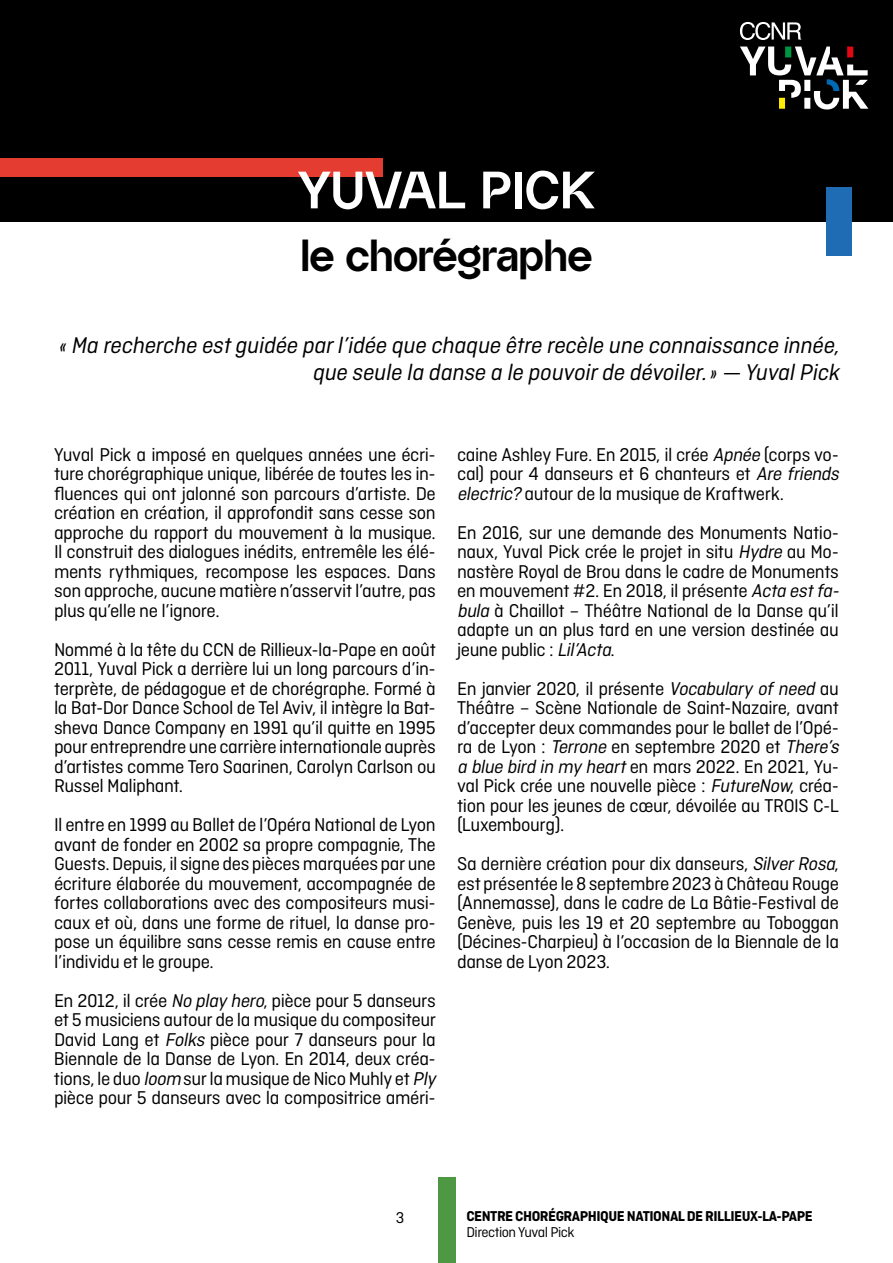
<style>
.page{position:relative;width:893px;height:1263px;background:#fff}
.page>*{position:absolute;margin:0;border:0;box-sizing:border-box;transform-origin:0 0}
.t1{font:700 52.5px "Almarena Display";color:#fff}
.t2{font:700 45px "Almarena Display";letter-spacing:-.03em;color:#000}
.t3{font:italic 24px/27px "Ciutadella";color:#000;text-align:right}
.t4{font:19.5px/19.5px "Ciutadella";letter-spacing:-.025em;color:#000;text-align:justify}
.t5{font:16.5px "Ciutadella";color:#000}
.t6{font:700 15px "Ciutadella";letter-spacing:-.03em;color:#000}
.t7{font:15px "Ciutadella";letter-spacing:-.03em;color:#000}
.s1{font-style:italic}
</style>
<div class="page">
<div style="left:0;top:0;width:893px;height:221px;background:#000"></div>
<svg style="left:740px;top:22px;width:61px;height:18px"></svg>
<svg style="left:740px;top:47px;width:128px;height:63px"></svg>
<div style="left:0;top:158px;width:383px;height:18px;background:#e43c31"></div>
<div style="left:826px;top:187px;width:26px;height:68px;background:#1f6cb4"></div>
<div style="left:438px;top:1178px;width:17px;height:85px;background:#4e9844"></div>
<h1 class="t1" style="left:298px;top:160px;width:298px">YUVAL PICK</h1>
<h2 class="t2" style="left:300px;top:230px;width:294px">le chorégraphe</h2>
<p class="t3" style="left:58px;top:331px;width:787px">«Ma recherche estguidée parl’idée que chaque être recèle une connaissance innée, que seule la danse a le pouvoirde dévoiler.»— YuvalPick</p>
<p class="t4" style="left:54px;top:444px;width:383px">Yuval Pick a imposé en quelques années une écri&shy;ture chorégraphique unique, libérée de toutes les in&shy;fluences qui ont jalonné son parcours d’artiste. De création en création, il approfondit sans cesse son approche du rapport du mouvement à la musique.<br>Il construit des dialogues inédits, entremêle les élé&shy;ments rythmiques, recompose les espaces. Dans son approche, aucune matière n’asservit l’autre, pas plus qu’elle ne l’ignore.</p>
<p class="t4" style="left:54px;top:639px;width:383px">Nommé à la tête du CCN de Rillieux-la-Pape en août 2011, Yuval Pick a derrière lui un long parcours d’in&shy;terprète, de pédagogue et de chorégraphe. Formé à la Bat-Dor Dance School de Tel Aviv, il intègre la Bat&shy;sheva Dance Company en 1991 qu’il quitte en 1995 pour entreprendre une carrière internationale auprès d’artistes comme Tero Saarinen, Carolyn Carlson ou Russel Maliphant.</p>
<p class="t4" style="left:54px;top:815px;width:383px">Il entre en 1999 au Ballet de l’Opéra National de Lyon avant de fonder en 2002 sa propre compagnie, The Guests. Depuis, il signe des pièces marquées par une écriture élaborée du mouvement, accompagnée de fortes collaborations avec des compositeurs musi&shy;caux et où, dans une forme de rituel, la danse pro&shy;pose un équilibre sans cesse remis en cause entre l’individu et le groupe.</p>
<p class="t4" style="left:54px;top:990px;width:387px;text-align:left">En 2012, il crée <span class="s1">No play hero</span>, pièce pour 5 danseurs et 5 musiciens autour de la musique du compositeur David Lang et <span class="s1">Folks</span> pièce pour 7 danseurs pour la Biennale de la Danse de Lyon. En 2014, deux créa&shy;tions, le duo <span class="s1">loom</span> sur la musique de Nico Muhly et <span class="s1">Ply </span>pièce pour 5 danseurs avec la compositrice améri-</p>
<p class="t4" style="left:457px;top:444px;width:387px;text-align:left">caine Ashley Fure. En 2015, il crée <span class="s1">Apnée</span> (corps vo&shy;cal) pour 4 danseurs et 6 chanteurs et <span class="s1">Are friends electric?</span> autour de la musique de Kraftwerk.</p>
<p class="t4" style="left:457px;top:522px;width:387px;text-align:left">En 2016, sur une demande des Monuments Natio&shy;naux, Yuval Pick crée le projet in situ <span class="s1">Hydre</span> au Mo&shy;nastère Royal de Brou dans le cadre de Monuments en mouvement #2. En 2018, il présente <span class="s1">Acta estfa&shy;bula</span> à Chaillot – Théâtre National de la Danse qu’il adapte un an plus tard en une version destinée au jeune public : <span class="s1">Lil’Acta</span>.</p>
<p class="t4" style="left:457px;top:678px;width:387px;text-align:left">En janvier 2020, il présente <span class="s1">Vocabulary of need</span> au Théâtre – Scène Nationale de Saint-Nazaire, avant d’accepter deux commandes pour le ballet de l’Opé&shy;ra de Lyon : <span class="s1">Terrone</span> en septembre 2020 et <span class="s1">There’s a blue bird in my heart</span>en mars 2022. En 2021, Yu&shy;val Pick crée une nouvelle pièce : <span class="s1">FutureNow</span>, créa&shy;tion pour les jeunes de cœur, dévoilée au TROIS C-L (Luxembourg).</p>
<p class="t4" style="left:457px;top:854px;width:383px">Sa dernière création pour dix danseurs, <span class="s1">SilverRosa</span>, est présentée le 8 septembre 2023 à Château Rouge (Annemasse), dans le cadre de La Bâtie-Festival de Genève, puis les 19 et 20 septembre au Toboggan (Décines-Charpieu) à l’occasion de la Biennale de la danse de Lyon 2023.</p>
<p class="t5" style="left:396px;top:1208px;width:10px">3</p>
<p class="t6" style="left:466px;top:1207px;width:348px">CENTRE CHORÉGRAPHIQUE NATIONAL DE RILLIEUX-LA-PAPE</p>
<p class="t7" style="left:466px;top:1224px;width:110px">Direction Yuval Pick</p>
</div>
